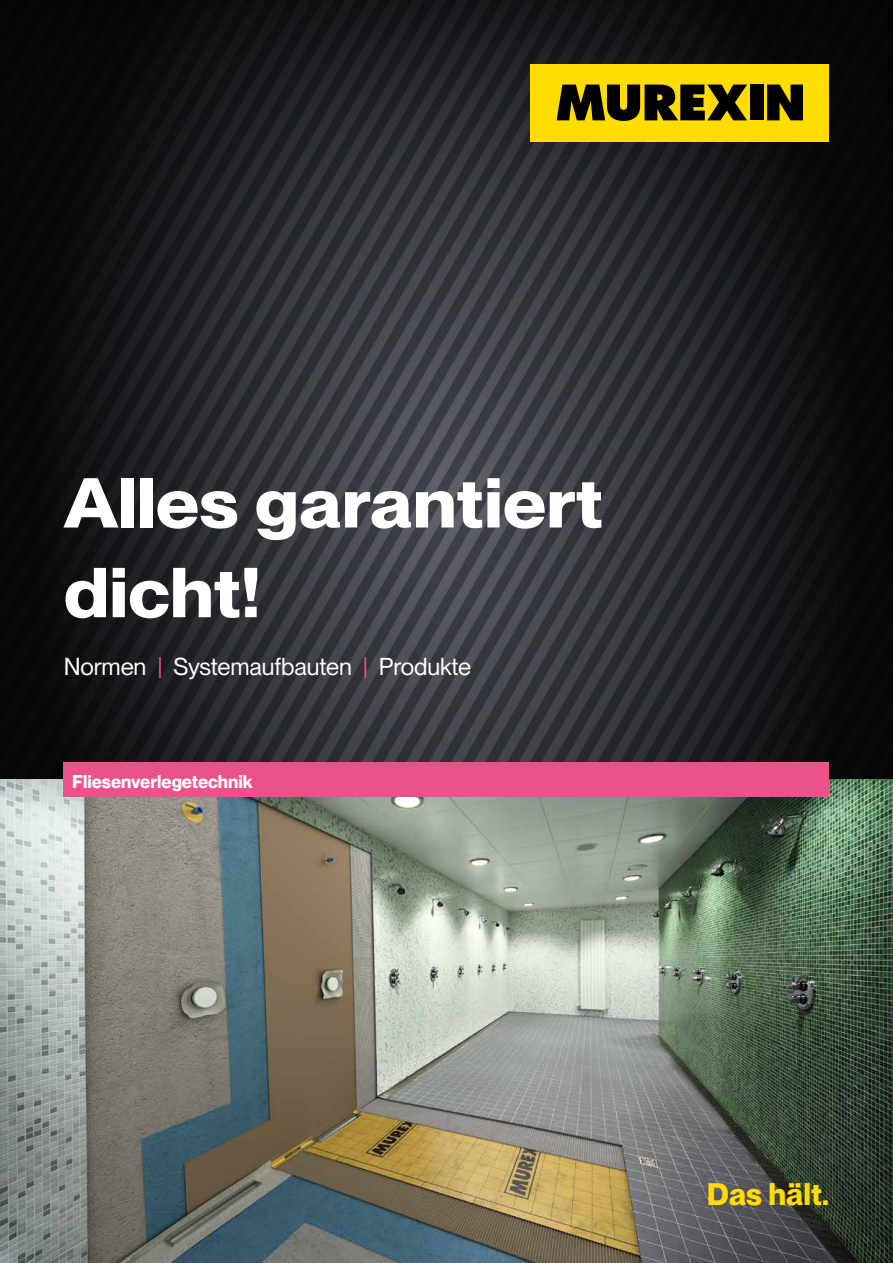
<style>
.page{position:relative;width:893px;height:1263px;background:#fff}
.page>*{position:absolute;margin:0;border:0;box-sizing:border-box;transform-origin:0 0}
.t1{font:700 69px/89.7px "PP Neue Montreal";color:#fff;scale:1.1 1}
.t2{font:700 30.6px "PP Neue Montreal";color:#fd0}
.t3{font:24px "PP Neue Montreal";letter-spacing:-.005em;color:#fff}
.t4{font:700 18px "PP Neue Montreal";color:#fff}
.s1{color:#ea5289}
</style>
<div class="page">
<img style="left:0;top:0;width:893px;height:779px">
<div style="left:530px;top:64px;width:299px;height:78px;background:#fd0"></div>
<div style="left:750px;top:85px;width:13px;height:35px;background:#000"></div>
<svg style="left:767px;top:85px;width:36px;height:35px"></svg>
<svg style="left:557px;top:85px;width:190px;height:36px"></svg>
<img style="left:0;top:779px;width:893px;height:484px">
<div style="left:64px;top:762px;width:765px;height:34px;background:#ea5289"></div>
<h1 class="t1" style="left:64px;top:459px;width:492px">Alles garantiert dicht!</h1>
<p class="t3" style="left:64px;top:652px;width:409px">Normen <span class="s1">|</span> Systemaufbauten <span class="s1">|</span> Produkte</p>
<p class="t4" style="left:72px;top:771px;width:182px">Fliesenverlegetechnik</p>
<p class="t2" style="left:707px;top:1175px;width:124px">Das hält.</p>
</div>
